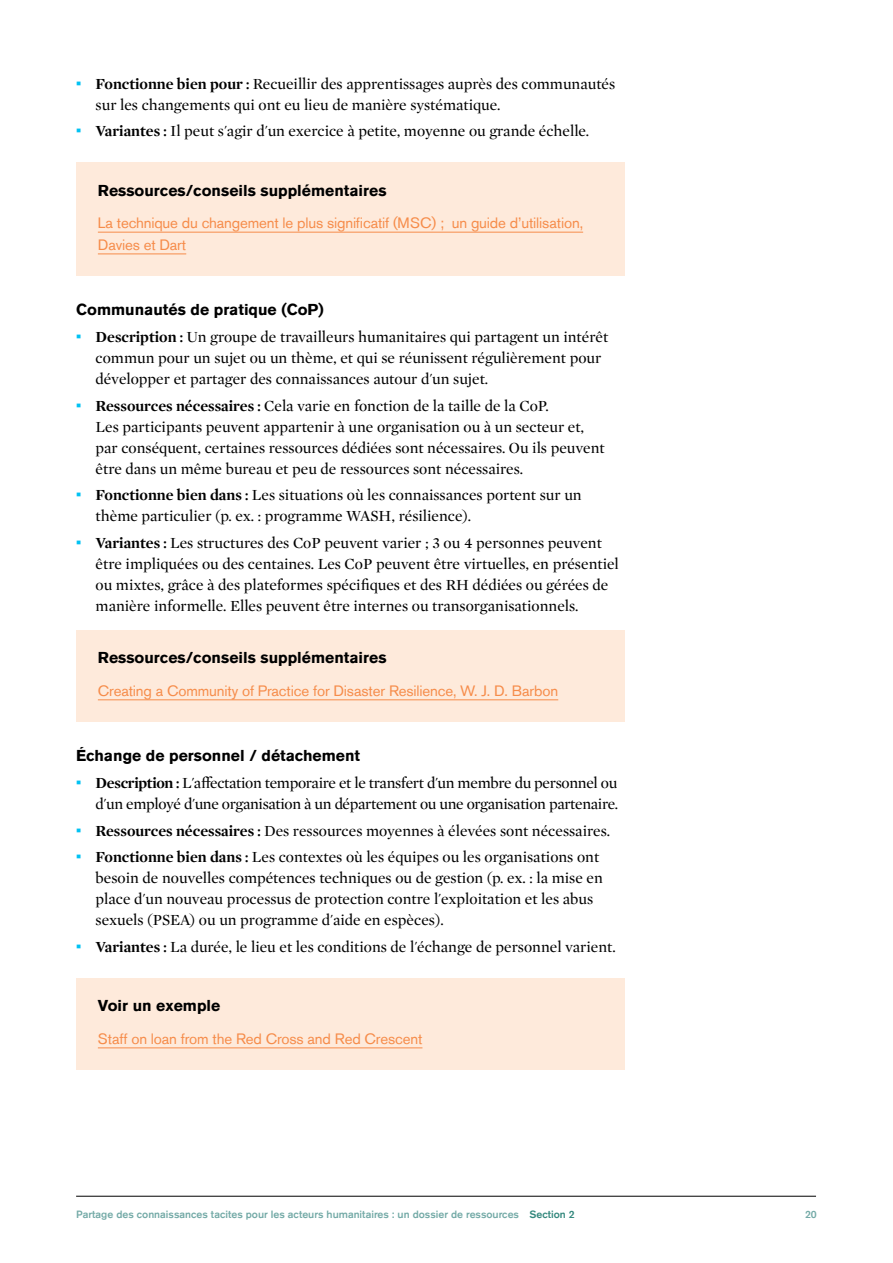
<style>
.page{position:relative;width:893px;height:1263px;background:#fff}
.page>*{position:absolute;margin:0;border:0;box-sizing:border-box;transform-origin:0 0}
.t1{font:15.75px/21px "Mercury Display";color:#000}
.t2{font:15.75px/21px "Mercury Display";letter-spacing:-.02em;color:#000;text-align:right}
.t3{font:700 15.75px "Akzidenz Grotesk Std";color:#000}
.t4{font:15px/21.8px "Akzidenz Grotesk Std";letter-spacing:-.01em;color:#f68c4a}
.t5{font:500 10.5px "Akzidenz Grotesk Std";color:#74aaa7}
.s1{font-family:"Akzidenz Grotesk Std";font-weight:500;color:#00c2f3}
.s2{font-weight:700}
.s3{color:#33887d}
</style>
<div class="page">
<hr style="left:76px;top:1196px;width:740px;height:1px;background:#000">
<div style="left:76px;top:162px;width:548px;height:59px;background:#feeadb"></div>
<div style="left:76px;top:195px;width:548px;height:81px;background:#feeadb"></div>
<hr style="left:98px;top:232px;width:485px;height:1px;background:#f68c4a">
<hr style="left:98px;top:253px;width:88px;height:1px;background:#f68c4a">
<div style="left:76px;top:630px;width:548px;height:59px;background:#feeadb"></div>
<div style="left:76px;top:663px;width:548px;height:58px;background:#feeadb"></div>
<hr style="left:98px;top:699px;width:460px;height:1px;background:#f68c4a">
<div style="left:76px;top:978px;width:548px;height:59px;background:#feeadb"></div>
<div style="left:76px;top:1011px;width:548px;height:58px;background:#feeadb"></div>
<hr style="left:98px;top:1047px;width:324px;height:1px;background:#f68c4a">
<p class="t1" style="left:96px;top:72px;width:521px;text-indent:-19px"><span class="s1">•</span> <span class="s2">Fonctionne bien pour :</span> Recueillir des apprentissages auprès des communautés sur les changements qui ont eu lieu de manière systématique.</p>
<p class="t1" style="left:76px;top:120px;width:514px"><span class="s1">•</span> <span class="s2">Variantes :</span> Il peut s'agir d'un exercice à petite, moyenne ou grande échelle.</p>
<p class="t3" style="left:98px;top:181px;width:290px">Ressources/conseils supplémentaires</p>
<p class="t4" style="left:98px;top:212px;width:487px">La technique du changement le plus significatif (MSC) ; un guide d’utilisation,<br>Davies et Dart</p>
<p class="t3" style="left:76px;top:301px;width:249px">Communautés de pratique (CoP)</p>
<p class="t1" style="left:96px;top:326px;width:514px;text-indent:-19px"><span class="s1">•</span> <span class="s2">Description :</span> Un groupe de travailleurs humanitaires qui partagent un intérêt commun pour un sujet ou un thème, et qui se réunissent régulièrement pour développer et partager des connaissances autour d'un sujet.</p>
<p class="t1" style="left:96px;top:394px;width:511px;text-indent:-19px"><span class="s1">•</span> <span class="s2">Ressources nécessaires :</span> Cela varie en fonction de la taille de la CoP.<br>Les participants peuvent appartenir à une organisation ou à un secteur et, par conséquent, certaines ressources dédiées sont nécessaires. Ou ils peuvent être dans un même bureau et peu de ressources sont nécessaires.</p>
<p class="t1" style="left:96px;top:484px;width:488px;text-indent:-19px"><span class="s1">•</span> <span class="s2">Fonctionne bien dans :</span> Les situations où les connaissances portent sur un thème particulier (p. ex. : programme WASH, résilience).</p>
<p class="t1" style="left:96px;top:532px;width:525px;text-indent:-19px"><span class="s1">•</span> <span class="s2">Variantes :</span> Les structures des CoP peuvent varier ; 3 ou 4 personnes peuvent être impliquées ou des centaines. Les CoP peuvent être virtuelles, en présentiel ou mixtes, grâce à des plateformes spécifiques et des RH dédiées ou gérées de manière informelle. Elles peuvent être internes ou transorganisationnels.</p>
<p class="t3" style="left:98px;top:649px;width:290px">Ressources/conseils supplémentaires</p>
<p class="t4" style="left:98px;top:680px;width:462px">Creating a Community of Practice for Disaster Resilience, W. J. D. Barbon</p>
<p class="t3" style="left:76px;top:747px;width:286px">Échange de personnel / détachement</p>
<p class="t2" style="left:76px;top:772px;width:543px"><span class="s1">•</span> <span class="s2">Description :</span> L'affectation temporaire et le transfert d'un membre du personnel ou d'un employé d'une organisation à un département ou une organisation partenaire.</p>
<p class="t1" style="left:76px;top:819px;width:535px"><span class="s1">•</span> <span class="s2">Ressources nécessaires :</span> Des ressources moyennes à élevées sont nécessaires.</p>
<p class="t1" style="left:96px;top:846px;width:509px;text-indent:-19px"><span class="s1">•</span> <span class="s2">Fonctionne bien dans :</span> Les contextes où les équipes ou les organisations ont besoin de nouvelles compétences techniques ou de gestion (p. ex. : la mise en place d'un nouveau processus de protection contre l'exploitation et les abus sexuels (PSEA) ou un programme d'aide en espèces).</p>
<p class="t1" style="left:76px;top:935px;width:541px"><span class="s1">•</span> <span class="s2">Variantes :</span> La durée, le lieu et les conditions de l'échange de personnel varient.</p>
<p class="t3" style="left:98px;top:997px;width:124px">Voir un exemple</p>
<p class="t4" style="left:98px;top:1028px;width:326px">Staff on loan from the Red Cross and Red Crescent</p>
<p class="t5" style="left:76px;top:1208px;width:500px">Partage des connaissances tacites pour les acteurs humanitaires : un dossier de ressources <span class="s3">Section 2</span></p>
<p class="t5" style="left:805px;top:1208px;width:13px">20</p>
</div>
